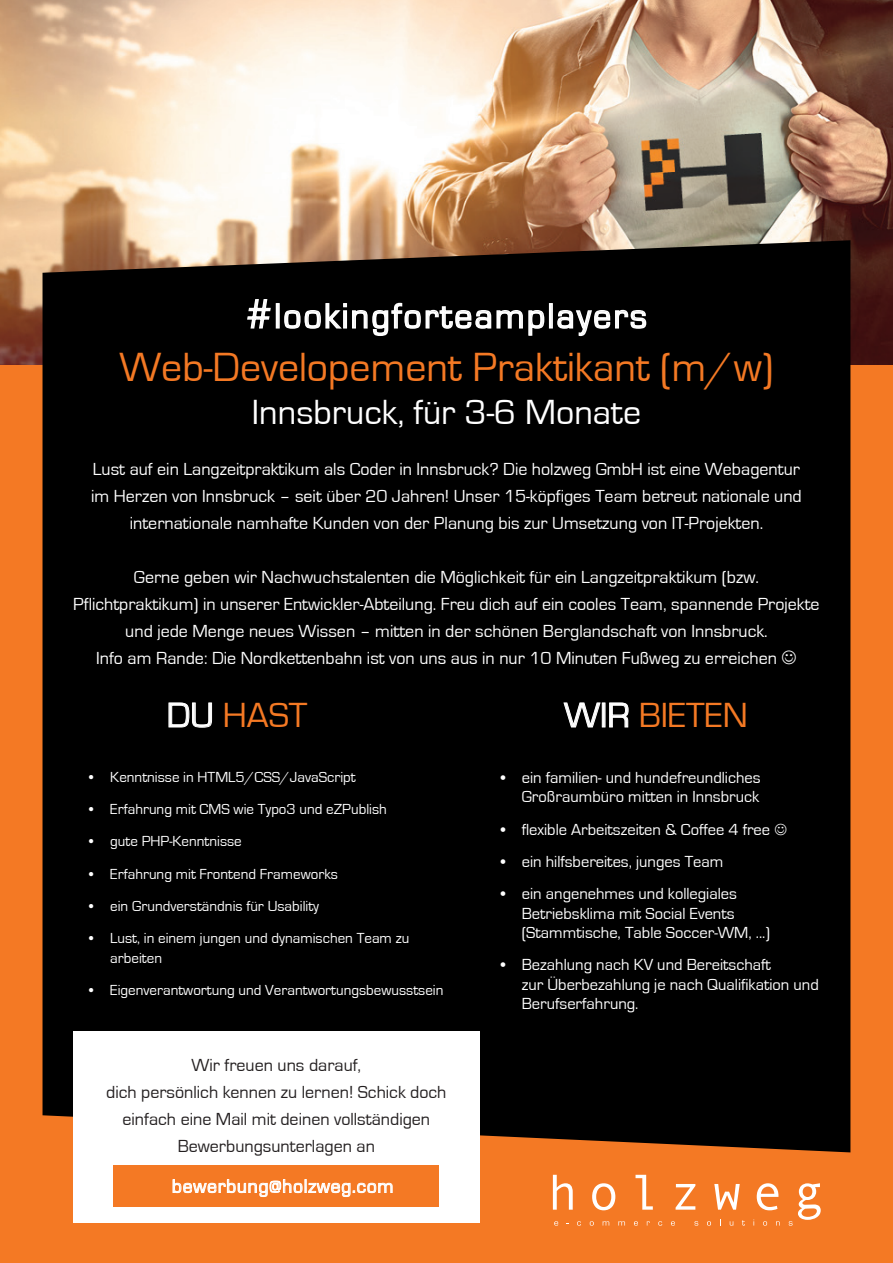
<style>
.page{position:relative;width:893px;height:1263px;background:#f47924}
.page>*{position:absolute;margin:0;border:0;box-sizing:border-box;transform-origin:0 0}
.t1{font:42px "Eurostile";color:#f47924}
.t2{font:36px "Eurostile";color:#fff}
.t3{font:36px "Eurostile";letter-spacing:.06em;color:#fff}
.t4{font:36px "Eurostile";color:#f47924}
.t5{font:19.5px "Eurostile";letter-spacing:.04em;color:#fff}
.t6{font:18px/27px "Eurostile";color:#fff;text-align:center}
.t7{font:18px/27px "Eurostile";color:#231f20;text-align:center}
.t8{font:16.5px/19.5px "Eurostile";color:#fff}
.t9{font:15px/19.5px "Eurostile";color:#fff}
.s1{font-size:42px}
.s2{color:#fff}
</style>
<div class="page">
<svg style="left:553px;top:1175px;width:20px;height:35px"></svg>
<svg style="left:592px;top:1183px;width:23px;height:27px"></svg>
<svg style="left:635px;top:1175px;width:18px;height:35px"></svg>
<svg style="left:676px;top:1184px;width:19px;height:26px"></svg>
<svg style="left:714px;top:1184px;width:26px;height:26px"></svg>
<svg style="left:757px;top:1183px;width:21px;height:27px"></svg>
<svg style="left:798px;top:1183px;width:23px;height:37px"></svg>
<svg style="left:554px;top:1221px;width:4px;height:4px"></svg>
<svg style="left:590px;top:1221px;width:4px;height:4px"></svg>
<svg style="left:603px;top:1221px;width:6px;height:4px"></svg>
<svg style="left:618px;top:1221px;width:7px;height:4px"></svg>
<svg style="left:634px;top:1221px;width:4px;height:4px"></svg>
<svg style="left:658px;top:1221px;width:4px;height:4px"></svg>
<svg style="left:671px;top:1221px;width:4px;height:4px"></svg>
<svg style="left:694px;top:1221px;width:4px;height:4px"></svg>
<svg style="left:742px;top:1220px;width:3px;height:5px"></svg>
<img style="left:0;top:0;width:893px;height:365px">
<div style="left:43px;top:240px;width:807px;height:912px;background:#000"></div>
<svg style="left:168px;top:702px;width:44px;height:26px"></svg>
<svg style="left:563px;top:700px;width:38px;height:30px"></svg>
<div style="left:602px;top:703px;width:3px;height:24px;border:1px solid #fff"></div>
<svg style="left:609px;top:702px;width:20px;height:26px"></svg>
<svg style="left:246px;top:298px;width:26px;height:31px"></svg>
<div style="left:276px;top:303px;width:4px;height:26px;border:2px solid #fff"></div>
<svg style="left:283px;top:302px;width:262px;height:35px;background:#393939"></svg>
<div style="left:549px;top:303px;width:4px;height:26px;border:2px solid #fff"></div>
<svg style="left:556px;top:309px;width:91px;height:30px;background:#434343"></svg>
<div style="left:73px;top:1031px;width:406px;height:191px;background:#fff"></div>
<div style="left:113px;top:1165px;width:326px;height:41px;background:#f47924"></div>
<svg style="left:172px;top:1179px;width:221px;height:18px"></svg>
<svg style="left:775px;top:823px;width:11px;height:12px"></svg>
<svg style="left:782px;top:651px;width:14px;height:14px"></svg>
<h2 class="t3" style="left:246px;top:297px;width:402px"><span class="s1">#</span>lookingforteamplayers</h2>
<h1 class="t1" style="left:119px;top:344px;width:656px">Web-Developement Praktikant (m/w)</h1>
<h2 class="t2" style="left:252px;top:393px;width:391px">Innsbruck, für 3-6 Monate</h2>
<p class="t6" style="left:91px;top:456px;width:712px">Lust auf ein Langzeitpraktikum als Coder in Innsbruck? Die holzweg GmbH ist eine Webagentur im Herzen von Innsbruck – seit über 20 Jahren! Unser 15-köpfiges Team betreut nationale und internationale namhafte Kunden von der Planung bis zur Umsetzung von IT-Projekten.</p>
<p class="t6" style="left:134px;top:564px;width:626px">Gerne geben wir Nachwuchstalenten die Möglichkeit für ein Langzeitpraktikum (bzw.</p>
<p class="t6" style="left:73px;top:591px;width:748px">Pflichtpraktikum) in unserer Entwickler-Abteilung. Freu dich auf ein cooles Team, spannende Projekte</p>
<p class="t6" style="left:125px;top:618px;width:644px">und jede Menge neues Wissen – mitten in der schönen Berglandschaft von Innsbruck.</p>
<p class="t6" style="left:96px;top:645px;width:682px">Info am Rande: Die Nordkettenbahn ist von uns aus in nur 10 Minuten Fußweg zu erreichen</p>
<h2 class="t4" style="left:167px;top:696px;width:142px"><span class="s2">DU</span> HAST</h2>
<h2 class="t4" style="left:564px;top:696px;width:185px"><span class="s2">WIR</span> BIETEN</h2>
<p class="t9" style="left:89px;top:767px;width:268px">• Kenntnisse in HTML5/CSS/JavaScript</p>
<p class="t9" style="left:89px;top:800px;width:299px">• Erfahrung mit CMS wie Typo3 und eZPublish</p>
<p class="t9" style="left:89px;top:832px;width:154px">• gute PHP-Kenntnisse</p>
<p class="t9" style="left:89px;top:864px;width:250px">• Erfahrung mit Frontend Frameworks</p>
<p class="t9" style="left:89px;top:896px;width:231px">• ein Grundverständnis für Usability</p>
<p class="t9" style="left:110px;top:929px;width:301px;text-indent:-21px">• Lust, in einem jungen und dynamischen Team zu arbeiten</p>
<p class="t9" style="left:89px;top:980px;width:356px">• Eigenverantwortung und Verantwortungsbewusstsein</p>
<p class="t7" style="left:106px;top:1052px;width:342px">Wir freuen uns darauf,<br>dich persönlich kennen zu lernen! Schick doch einfach eine Mail mit deinen vollständigen Bewerbungsunterlagen an</p>
<p class="t5" style="left:172px;top:1175px;width:223px">bewerbung@holzweg.com</p>
<p class="t8" style="left:501px;top:768px;width:261px;text-align:right">• ein familien- und hundefreundliches<br>Großraumbüro mitten in Innsbruck</p>
<p class="t8" style="left:501px;top:820px;width:271px">• flexible Arbeitszeiten &amp; Coffee 4 free</p>
<p class="t8" style="left:501px;top:852px;width:224px">• ein hilfsbereites, junges Team</p>
<p class="t8" style="left:522px;top:884px;width:250px;text-indent:-21px">• ein angenehmes und kollegiales<br>Betriebsklima mit Social Events (Stammtische, Table Soccer-WM, ...)</p>
<p class="t8" style="left:522px;top:955px;width:299px;text-indent:-21px">• Bezahlung nach KV und Bereitschaft<br>zur Überbezahlung je nach Qualifikation und<br>Berufserfahrung.</p>
</div>
